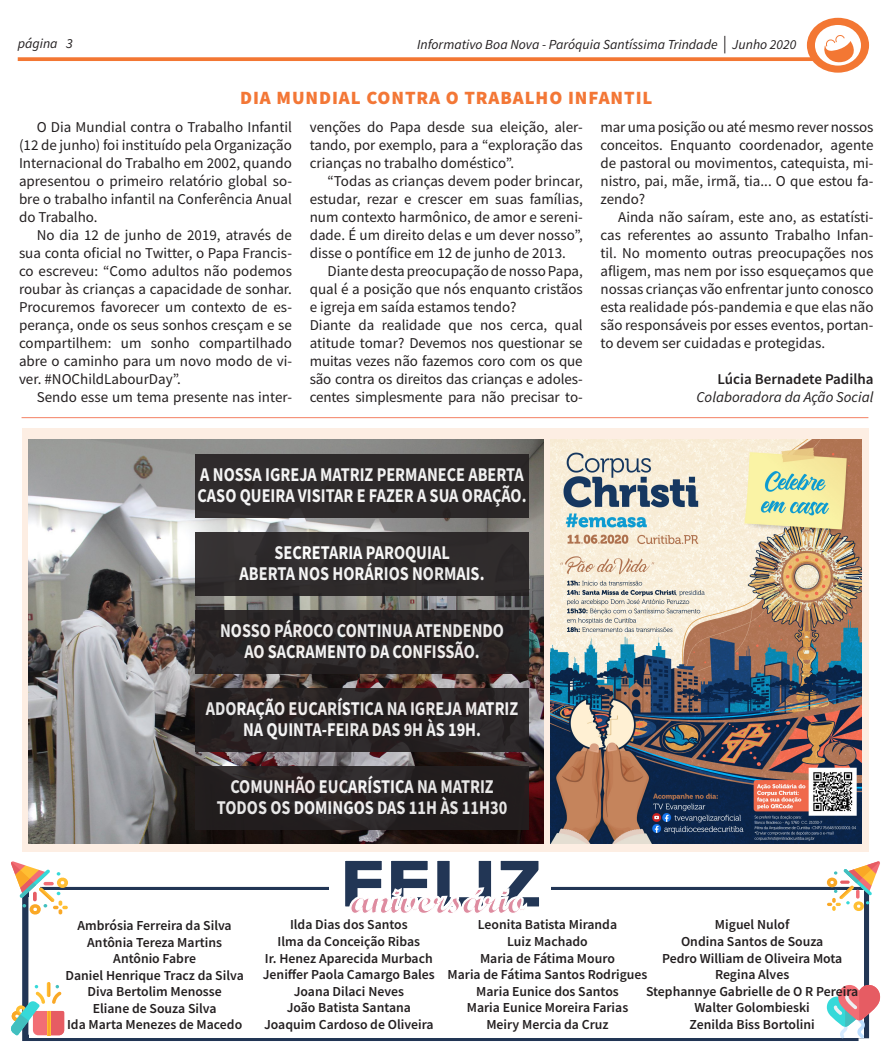
<style>
.page{position:relative;width:890px;height:1053px;background:#fff}
.page>*{position:absolute;margin:0;border:0;box-sizing:border-box;transform-origin:0 0}
.t1{font:700 19.5px/21.2px "Source Sans Pro";color:#fff;text-align:center;scale:.83 1}
.t2{font:900 18.75px "Source Sans Pro";letter-spacing:.05em;color:#f37736}
.t3{font:15px/18px "Source Sans Pro";color:#231f20;text-align:justify}
.t4{font:italic 15px "Source Sans Pro";color:#231f20}
.t5{font:600 15px "Source Sans Pro";color:#231f20}
.t6{font:600 13.75px "Source Sans Pro";color:#231f20}
.t7{font:italic 13.75px "Source Sans Pro";color:#231f20}
.s1{font-size:17.5px}
</style>
<div class="page">
<svg style="left:806px;top:18px;width:62px;height:55px"></svg>
<svg style="left:18px;top:57px;width:797px;height:4px;background:#f38040"></svg>
<div style="left:22px;top:890px;width:836px;height:151px;border:6px solid #223655"></div>
<div style="left:29px;top:890px;width:834px;height:148px;background:#fff"></div>
<svg style="left:345px;top:860px;width:194px;height:53px"></svg>
<svg style="left:11px;top:982px;width:53px;height:53px"></svg>
<svg style="left:11px;top:861px;width:58px;height:54px"></svg>
<svg style="left:825px;top:861px;width:54px;height:50px"></svg>
<svg style="left:826px;top:984px;width:53px;height:54px"></svg>
<div style="left:22px;top:428px;width:846px;height:424px;background:#fdeee3"></div>
<hr style="left:22px;top:417px;width:845px;height:1px;background:#f48163">
<img style="left:29px;top:439px;width:513px;height:404px">
<img style="left:550px;top:439px;width:311px;height:404px">
<div style="left:195px;top:454px;width:333px;height:63px;background:#2d2a2a"></div>
<div style="left:195px;top:531px;width:333px;height:64px;background:#2f2c2c"></div>
<div style="left:195px;top:609px;width:333px;height:64px;background:#2a2424"></div>
<div style="left:195px;top:687px;width:333px;height:64px;background:#2a2323"></div>
<svg style="left:195px;top:765px;width:333px;height:64px;background:#262122"></svg>
<p class="t7" style="left:18px;top:34px;width:56px">página 3</p>
<p class="t7" style="left:417px;top:36px;width:380px">Informativo Boa Nova - Paróquia Santíssima Trindade <span class="s1">|</span> Junho 2020</p>
<p class="t2" style="left:240px;top:85px;width:413px">DIA MUNDIAL CONTRA O TRABALHO INFANTIL</p>
<p class="t3" style="left:19px;top:118px;width:274px;text-indent:18px">O Dia Mundial contra o Trabalho Infantil (12 de junho) foi instituído pela Organização Internacional do Trabalho em 2002, quando apresentou o primeiro relatório global so&shy;bre o trabalho infantil na Conferência Anual do Trabalho.</p>
<p class="t3" style="left:19px;top:226px;width:274px;text-indent:18px">No dia 12 de junho de 2019, através de sua conta oficial no Twitter, o Papa Francis&shy;co escreveu: “Como adultos não podemos roubar às crianças a capacidade de sonhar.<br>Procuremos favorecer um contexto de es&shy;perança, onde os seus sonhos cresçam e se compartilhem: um sonho compartilhado abre o caminho para um novo modo de vi&shy;ver. #NOChildLabourDay”.</p>
<p class="t3" style="left:37px;top:388px;width:257px">Sendo esse um tema presente nas inter-</p>
<p class="t3" style="left:600px;top:118px;width:274px">mar uma posição ou até mesmo rever nossos conceitos. Enquanto coordenador, agente de pastoral ou movimentos, catequista, mi&shy;nistro, pai, mãe, irmã, tia... O que estou fa&shy;zendo?</p>
<p class="t3" style="left:600px;top:208px;width:274px;text-indent:18px">Ainda não saíram, este ano, as estatísti&shy;cas referentes ao assunto Trabalho Infan&shy;til. No momento outras preocupações nos afligem, mas nem por isso esqueçamos que nossas crianças vão enfrentar junto conosco esta realidade pós-pandemia e que elas não são responsáveis por esses eventos, portan&shy;to devem ser cuidadas e protegidas.</p>
<p class="t5" style="left:717px;top:369px;width:157px">Lúcia Bernadete Padilha</p>
<p class="t4" style="left:696px;top:387px;width:178px">Colaboradora da Ação Social</p>
<p class="t3" style="left:309px;top:118px;width:274px">venções do Papa desde sua eleição, aler&shy;tando, por exemplo, para a “exploração das crianças no trabalho doméstico”.</p>
<p class="t3" style="left:309px;top:172px;width:274px;text-indent:18px">“Todas as crianças devem poder brincar, estudar, rezar e crescer em suas famílias, num contexto harmônico, de amor e sereni&shy;dade. É um direito delas e um dever nosso”, disse o pontífice em 12 de junho de 2013.</p>
<p class="t3" style="left:309px;top:262px;width:274px;text-indent:18px">Diante desta preocupação de nosso Papa, qual é a posição que nós enquanto cristãos e igreja em saída estamos tendo?</p>
<p class="t3" style="left:309px;top:316px;width:274px">Diante da realidade que nos cerca, qual atitude tomar? Devemos nos questionar se muitas vezes não fazemos coro com os que são contra os direitos das crianças e adoles&shy;centes simplesmente para não precisar to-</p>
<p class="t1" style="left:197px;top:464px;width:398px;text-align:left">A NOSSA IGREJA MATRIZ PERMANECE ABERTA<br>CASO QUEIRA VISITAR E FAZER A SUA ORAÇÃO.</p>
<p class="t1" style="left:239px;top:541px;width:296px">SECRETARIA PAROQUIAL<br>ABERTA NOS HORÁRIOS NORMAIS.</p>
<p class="t1" style="left:220px;top:619px;width:343px">NOSSO PÁROCO CONTINUA ATENDENDO<br>AO SACRAMENTO DA CONFISSÃO.</p>
<p class="t1" style="left:206px;top:697px;width:378px">ADORAÇÃO EUCARÍSTICA NA IGREJA MATRIZ<br>NA QUINTA-FEIRA DAS 9H ÀS 19H.</p>
<p class="t1" style="left:217px;top:775px;width:351px">COMUNHÃO EUCARÍSTICA NA MATRIZ<br>TODOS OS DOMINGOS DAS 11H ÀS 11H30</p>
<p class="t6" style="left:77px;top:916px;width:155px">Ambrósia Ferreira da Silva</p>
<p class="t6" style="left:87px;top:932px;width:136px">Antônia Tereza Martins</p>
<p class="t6" style="left:113px;top:949px;width:84px">Antônio Fabre</p>
<p class="t6" style="left:65px;top:965px;width:180px">Daniel Henrique Tracz da Silva</p>
<p class="t6" style="left:87px;top:982px;width:136px">Diva Bertolim Menosse</p>
<p class="t6" style="left:93px;top:998px;width:125px">Eliane de Souza Silva</p>
<p class="t6" style="left:67px;top:1015px;width:177px">Ida Marta Menezes de Macedo</p>
<p class="t6" style="left:290px;top:915px;width:119px">Ilda Dias dos Santos</p>
<p class="t6" style="left:277px;top:932px;width:144px">Ilma da Conceição Ribas</p>
<p class="t6" style="left:265px;top:948px;width:169px">Ir. Henez Aparecida Murbach</p>
<p class="t6" style="left:263px;top:965px;width:173px">Jeniffer Paola Camargo Bales</p>
<p class="t6" style="left:293px;top:981px;width:112px">Joana Dilaci Neves</p>
<p class="t6" style="left:286px;top:998px;width:126px">João Batista Santana</p>
<p class="t6" style="left:264px;top:1014px;width:171px">Joaquim Cardoso de Oliveira</p>
<p class="t6" style="left:714px;top:915px;width:76px">Miguel Nulof</p>
<p class="t6" style="left:680px;top:932px;width:144px">Ondina Santos de Souza</p>
<p class="t6" style="left:661px;top:948px;width:182px">Pedro William de Oliveira Mota</p>
<p class="t6" style="left:714px;top:965px;width:76px">Regina Alves</p>
<p class="t6" style="left:645px;top:981px;width:214px">Stephannye Gabrielle de O R Pereira</p>
<p class="t6" style="left:694px;top:998px;width:117px">Walter Golombieski</p>
<p class="t6" style="left:689px;top:1014px;width:127px">Zenilda Biss Bortolini</p>
<p class="t6" style="left:477px;top:915px;width:141px">Leonita Batista Miranda</p>
<p class="t6" style="left:507px;top:932px;width:82px">Luiz Machado</p>
<p class="t6" style="left:480px;top:948px;width:136px">Maria de Fátima Mouro</p>
<p class="t6" style="left:447px;top:965px;width:201px">Maria de Fátima Santos Rodrigues</p>
<p class="t6" style="left:476px;top:981px;width:144px">Maria Eunice dos Santos</p>
<p class="t6" style="left:466px;top:998px;width:163px">Maria Eunice Moreira Farias</p>
<p class="t6" style="left:486px;top:1014px;width:124px">Meiry Mercia da Cruz</p>
</div>
